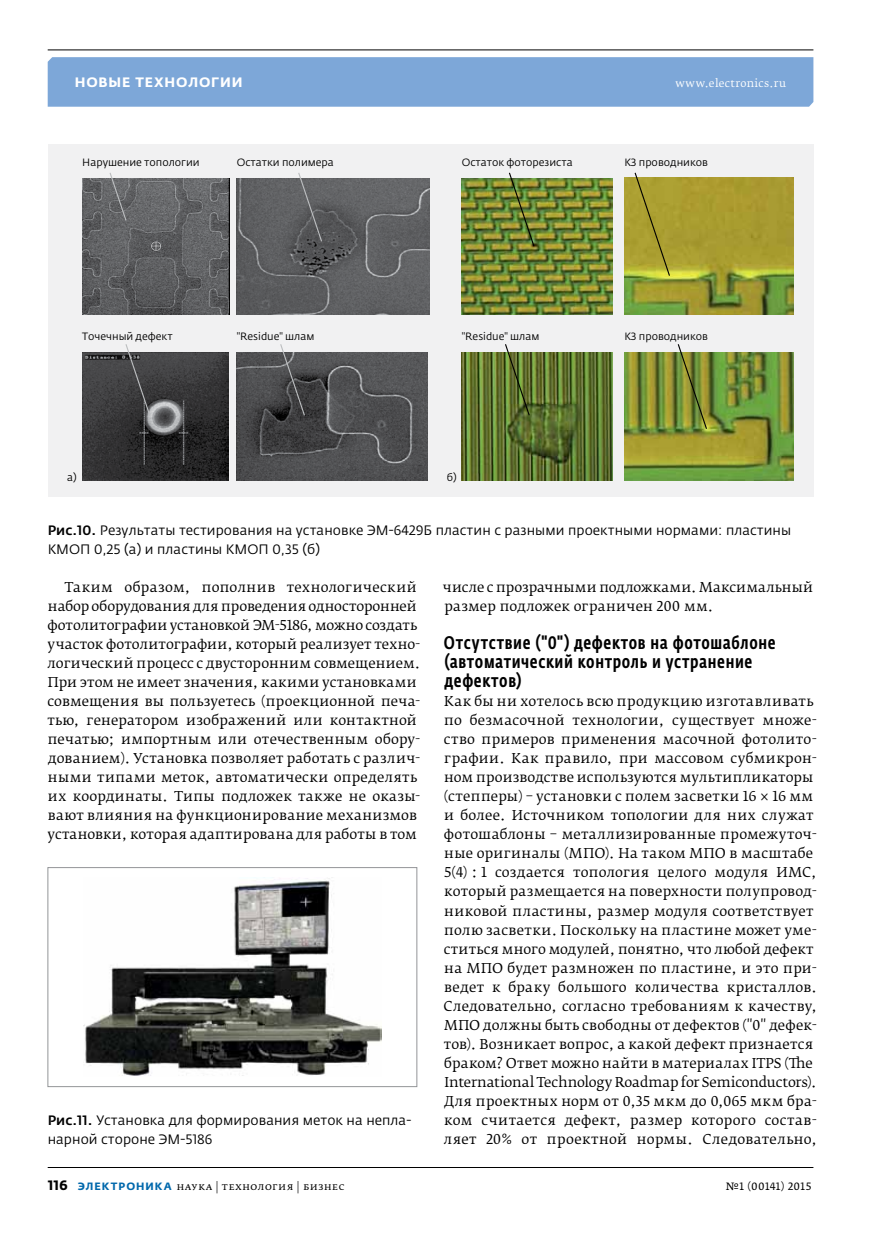
<style>
.page{position:relative;width:881px;height:1234px;background:#fff}
.page>*{position:absolute;margin:0;border:0;box-sizing:border-box;transform-origin:0 0}
.t1{font:500 18px/19px "Fedra Sans Cond Pro";letter-spacing:.035em;color:#000}
.t2{font:13.5px/19px "Fedra Serif B Pro";letter-spacing:.015em;color:#000}
.t3{font:13.5px/19px "Fedra Sans Pro";letter-spacing:.005em;color:#000}
.t4{font:700 13.5px "Fedra Sans Alt Pro";letter-spacing:.06em;color:#fff}
.t5{font:10.5px "Fedra Sans Pro";color:#000}
.t6{font:10.5px "Fedra Serif B Pro";letter-spacing:.04em;color:#000}
.t7{font:10.5px "Fedra Serif B Pro";letter-spacing:.035em;color:#fff}
.t8{font:10.5px "Fedra Serif A Pro";letter-spacing:.03em;color:#000}
.s1{font-weight:500}
.s2{font-family:"Fedra Sans Pro";font-weight:700;font-size:13.5px}
.s3{font-family:"Fedra Sans Alt Pro";font-weight:700;color:#0068ac}
</style>
<div class="page">
<div style="left:48px;top:57px;width:765px;height:50px;background:#7da7d8"></div>
<hr style="left:48px;top:49px;width:765px;height:1px;background:#000">
<hr style="left:48px;top:1166px;width:765px;height:1px;background:#000">
<div style="left:48px;top:144px;width:765px;height:352px;background:#f1f1f2"></div>
<img style="left:237px;top:353px;width:190px;height:127px">
<img style="left:236px;top:178px;width:193px;height:136px">
<img style="left:82px;top:178px;width:147px;height:136px">
<svg style="left:109px;top:173px;width:214px;height:70px;background:#707174"></svg>
<img style="left:82px;top:353px;width:146px;height:127px">
<svg style="left:124px;top:344px;width:182px;height:72px;background:#5f5f61"></svg>
<img style="left:624px;top:353px;width:169px;height:127px">
<img style="left:461px;top:178px;width:151px;height:136px">
<img style="left:461px;top:353px;width:151px;height:127px">
<img style="left:624px;top:178px;width:169px;height:136px">
<img style="left:507px;top:172px;width:163px;height:105px">
<svg style="left:504px;top:344px;width:203px;height:86px;background:#7f8e4c"></svg>
<img style="left:84px;top:877px;width:297px;height:199px">
<div style="left:48px;top:867px;width:369px;height:219px;border:1px solid #939598"></div>
<p class="t4" style="left:75px;top:74px;width:169px">Новые технологии</p>
<p class="t7" style="left:675px;top:77px;width:112px">www.electronics.ru</p>
<p class="t5" style="left:82px;top:156px;width:119px">Нарушение топологии</p>
<p class="t5" style="left:237px;top:156px;width:99px">Остатки полимера</p>
<p class="t5" style="left:461px;top:156px;width:112px">Остаток фоторезиста</p>
<p class="t5" style="left:624px;top:156px;width:85px">КЗ проводников</p>
<p class="t5" style="left:82px;top:329px;width:92px">Точечный дефект</p>
<p class="t5" style="left:237px;top:329px;width:79px">"Residue" шлам</p>
<p class="t5" style="left:461px;top:329px;width:79px">"Residue" шлам</p>
<p class="t5" style="left:624px;top:329px;width:85px">КЗ проводников</p>
<p class="t5" style="left:67px;top:470px;width:11px">а)</p>
<p class="t5" style="left:446px;top:470px;width:11px">б)</p>
<p class="t3" style="left:48px;top:520px;width:744px"><span class="s1">Рис.10.</span> Результаты тестирования на установке ЭМ-6429Б пластин с разными проектными нормами: пластины<br>КМОП 0,25 (а) и пластины КМОП 0,35 (б)</p>
<p class="t2" style="left:47px;top:577px;width:374px;text-indent:17px">Таким образом, пополнив технологический набор оборудования для проведения односторонней фотолитографии установкой ЭМ-5186, можно создать участок фотолитографии, который реализует техно&shy;логический процесс с двусторонним совмещением.<br>При этом не имеет значения, какими установками совмещения вы пользуетесь (проекционной печа&shy;тью, генератором изображений или контактной печатью; импортным или отечественным обору&shy;дованием). Установка позволяет работать с различ&shy;ными типами меток, автоматически определять их координаты. Типы подложек также не оказы&shy;вают влияния на функционирование механизмов установки, которая адаптирована для работы в том</p>
<p class="t2" style="left:443px;top:577px;width:372px">числе с прозрачными подложками. Максимальный размер подложек ограничен 200 мм.</p>
<h1 class="t1" style="left:443px;top:633px;width:333px">Отсутствие ("0") дефектов на фотошаблоне (автоматический контроль и устранение дефектов)</h1>
<p class="t2" style="left:443px;top:691px;width:375px">Как бы ни хотелось всю продукцию изготавливать по безмасочной технологии, существует множе&shy;ство примеров применения масочной фотолито&shy;графии. Как правило, при массовом субмикрон&shy;ном производстве используются мультипликаторы (степперы) – установки с полем засветки 16 × 16 мм и более. Источником топологии для них служат фотошаблоны – металлизированные промежуточ&shy;ные оригиналы (МПО). На таком МПО в масштабе 5(4) : 1 создается топология целого модуля ИМС, который размещается на поверхности полупровод&shy;никовой пластины, размер модуля соответствует полю засветки. Поскольку на пластине может уме&shy;ститься много модулей, понятно, что любой дефект на МПО будет размножен по пластине, и это при&shy;ведет к браку большого количества кристаллов.<br>Следовательно, согласно требованиям к качеству, МПО должны быть свободны от дефектов ("0" дефек&shy;тов). Возникает вопрос, а какой дефект признается браком? Ответ можно найти в материалах ITPS (The International Technology Roadmap for Semiconductors).<br>Для проектных норм от 0,35 мкм до 0,065 мкм бра&shy;ком считается дефект, размер которого состав&shy;ляет 20% от проектной нормы. Следовательно,</p>
<p class="t3" style="left:48px;top:1110px;width:365px"><span class="s1">Рис.11.</span> Установка для формирования меток на непла&shy;нарной стороне ЭМ-5186</p>
<p class="t6" style="left:48px;top:1179px;width:298px"><span class="s2">116</span> <span class="s3">ЭЛЕКТРОНИКА</span> наука | технология | бизнес</p>
<p class="t8" style="left:725px;top:1179px;width:87px">№1 (00141) 2015</p>
</div>
